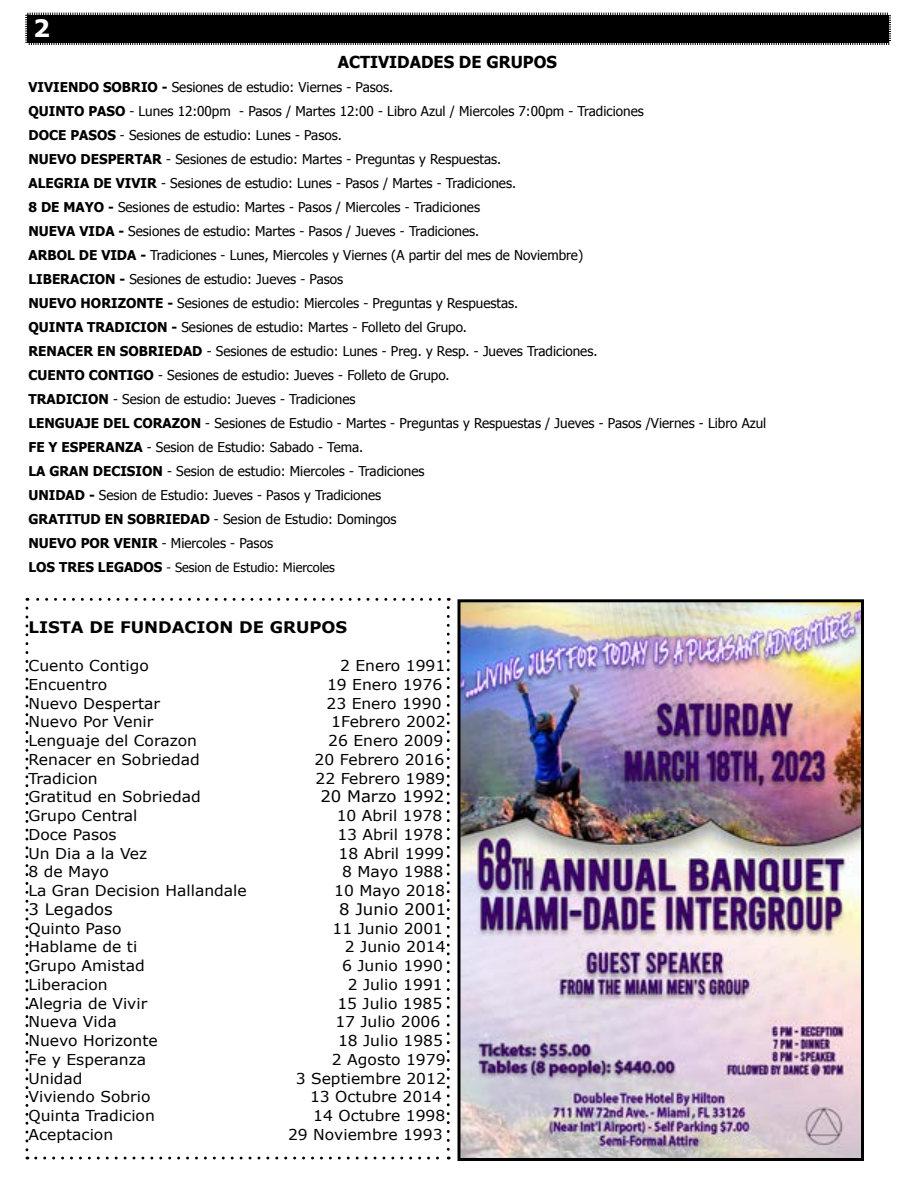
<style>
.page{position:relative;width:918px;height:1188px;background:#fff}
.page>*{position:absolute;margin:0;border:0;box-sizing:border-box;transform-origin:0 0}
.t1{font:700 24px "Verdana";color:#fff}
.t2{font:700 16.5px "Tahoma";color:#000}
.t3{font:15.9px "Verdana";color:#000;scale:1.04 1}
.t4{font:700 15.9px "Verdana";color:#000;scale:1.04 1}
.t5{font:15px "Verdana";color:#000;scale:1.04 1}
.t6{font:13.5px/24px "Tahoma";color:#000}
.t7{font:12.75px "Tahoma";color:#000}
.s1{font-weight:700}
.s2{font-weight:700;font-size:13.5px}
</style>
<div class="page">
<svg style="left:25px;top:608px;width:3px;height:552px"></svg>
<svg style="left:36px;top:1157px;width:413px;height:3px"></svg>
<svg style="left:447px;top:598px;width:3px;height:551px"></svg>
<svg style="left:27px;top:598px;width:412px;height:3px"></svg>
<svg style="left:25px;top:12px;width:866px;height:33px"></svg>
<img style="left:461px;top:603px;width:399px;height:554px">
<div style="left:457px;top:599px;width:407px;height:562px;border:3px solid #000"></div>
<h1 class="t1" style="left:33px;top:13px;width:19px">2</h1>
<p class="t2" style="left:338px;top:51px;width:221px">ACTIVIDADES DE GRUPOS</p>
<p class="t6" style="left:28px;top:75px;width:739px"><span class="s1">VIVIENDO SOBRIO -</span> Sesiones de estudio: Viernes - Pasos.<br><span class="s1">QUINTO PASO</span> - Lunes 12:00pm - Pasos / Martes 12:00 - Libro Azul / Miercoles 7:00pm - Tradiciones<br><span class="s1">DOCE PASOS</span> - Sesiones de estudio: Lunes - Pasos.<br><span class="s1">NUEVO DESPERTAR</span> - Sesiones de estudio: Martes - Preguntas y Respuestas.<br><span class="s1">ALEGRIA DE VIVIR</span> - Sesiones de estudio: Lunes - Pasos / Martes - Tradiciones.<br><span class="s1">8 DE MAYO -</span> Sesiones de estudio: Martes - Pasos / Miercoles - Tradiciones<br><span class="s1">NUEVA VIDA -</span> Sesiones de estudio: Martes - Pasos / Jueves - Tradiciones.<br><span class="s1">ARBOL DE VIDA -</span> Tradiciones - Lunes, Miercoles y Viernes (A partir del mes de Noviembre)<br><span class="s1">LIBERACION -</span> Sesiones de estudio: Jueves - Pasos<br><span class="s1">NUEVO HORIZONTE -</span> Sesiones de estudio: Miercoles - Preguntas y Respuestas.<br><span class="s1">QUINTA TRADICION -</span> Sesiones de estudio: Martes - Folleto del Grupo.<br><span class="s1">RENACER EN SOBRIEDAD</span> - Sesiones de estudio: Lunes - Preg. y Resp. - Jueves Tradiciones.<br><span class="s1">CUENTO CONTIGO</span> - Sesiones de estudio: Jueves - Folleto de Grupo.<br><span class="s1">TRADICION</span> - Sesion de estudio: Jueves - Tradiciones<br><span class="s1">LENGUAJE DEL CORAZON</span> - Sesiones de Estudio - Martes - Preguntas y Respuestas / Jueves - Pasos /Viernes - Libro Azul <span class="s1">FE Y ESPERANZA</span> - Sesion de Estudio: Sabado - Tema.<br><span class="s1">LA GRAN DECISION</span> - Sesion de estudio: Miercoles - Tradiciones<br><span class="s1">UNIDAD -</span> Sesion de Estudio: Jueves - Pasos y Tradiciones<br><span class="s1">GRATITUD EN SOBRIEDAD</span> - Sesion de Estudio: Domingos<br><span class="s1">NUEVO POR VENIR</span> - Miercoles - Pasos</p>
<p class="t7" style="left:28px;top:559px;width:308px"><span class="s2">LOS TRES LEGADOS</span> - Sesion de Estudio: Miercoles</p>
<p class="t4" style="left:29px;top:617px;width:308px">LISTA DE FUNDACION DE GRUPOS</p>
<p class="t5" style="left:29px;top:656px;width:117px">Cuento Contigo</p>
<p class="t5" style="left:340px;top:656px;width:103px">2 Enero 1991</p>
<p class="t5" style="left:29px;top:675px;width:77px">Encuentro</p>
<p class="t5" style="left:327px;top:675px;width:112px">19 Enero 1976</p>
<p class="t5" style="left:29px;top:694px;width:128px">Nuevo Despertar</p>
<p class="t5" style="left:326px;top:694px;width:112px">23 Enero 1990</p>
<p class="t5" style="left:29px;top:712px;width:122px">Nuevo Por Venir</p>
<p class="t5" style="left:331px;top:712px;width:111px">1Febrero 2002</p>
<p class="t5" style="left:29px;top:731px;width:164px">Lenguaje del Corazon</p>
<p class="t5" style="left:328px;top:731px;width:112px">26 Enero 2009</p>
<p class="t5" style="left:29px;top:750px;width:166px">Renacer en Sobriedad</p>
<p class="t5" style="left:315px;top:750px;width:126px">20 Febrero 2016</p>
<p class="t5" style="left:29px;top:769px;width:68px">Tradicion</p>
<p class="t5" style="left:316px;top:769px;width:126px">22 Febrero 1989</p>
<p class="t5" style="left:29px;top:787px;width:167px">Gratitud en Sobriedad</p>
<p class="t3" style="left:320px;top:786px;width:121px">20 Marzo 1992</p>
<p class="t5" style="left:29px;top:806px;width:106px">Grupo Central</p>
<p class="t5" style="left:337px;top:806px;width:103px">10 Abril 1978</p>
<p class="t5" style="left:29px;top:825px;width:86px">Doce Pasos</p>
<p class="t5" style="left:337px;top:825px;width:103px">13 Abril 1978</p>
<p class="t5" style="left:29px;top:844px;width:116px">Un Dia a la Vez</p>
<p class="t5" style="left:339px;top:844px;width:103px">18 Abril 1999</p>
<p class="t5" style="left:29px;top:862px;width:79px">8 de Mayo</p>
<p class="t5" style="left:342px;top:862px;width:99px">8 Mayo 1988</p>
<p class="t5" style="left:29px;top:881px;width:211px">La Gran Decision Hallandale</p>
<p class="t5" style="left:334px;top:881px;width:108px">10 Mayo 2018</p>
<p class="t3" style="left:29px;top:899px;width:83px">3 Legados</p>
<p class="t3" style="left:339px;top:899px;width:104px">8 Junio 2001</p>
<p class="t5" style="left:29px;top:919px;width:91px">Quinto Paso</p>
<p class="t5" style="left:333px;top:919px;width:108px">11 Junio 2001</p>
<p class="t5" style="left:29px;top:937px;width:106px">Hablame de ti</p>
<p class="t5" style="left:345px;top:937px;width:98px">2 Junio 2014</p>
<p class="t5" style="left:29px;top:956px;width:113px">Grupo Amistad</p>
<p class="t5" style="left:342px;top:956px;width:98px">6 Junio 1990</p>
<p class="t5" style="left:29px;top:975px;width:78px">Liberacion</p>
<p class="t5" style="left:348px;top:975px;width:93px">2 Julio 1991</p>
<p class="t5" style="left:29px;top:994px;width:116px">Alegria de Vivir</p>
<p class="t5" style="left:337px;top:994px;width:102px">15 Julio 1985</p>
<p class="t5" style="left:29px;top:1012px;width:86px">Nueva Vida</p>
<p class="t5" style="left:335px;top:1012px;width:102px">17 Julio 2006</p>
<p class="t5" style="left:29px;top:1031px;width:126px">Nuevo Horizonte</p>
<p class="t5" style="left:338px;top:1031px;width:102px">18 Julio 1985</p>
<p class="t5" style="left:29px;top:1050px;width:115px">Fe y Esperanza</p>
<p class="t5" style="left:332px;top:1050px;width:111px">2 Agosto 1979</p>
<p class="t5" style="left:29px;top:1069px;width:54px">Unidad</p>
<p class="t5" style="left:296px;top:1069px;width:146px">3 Septiembre 2012</p>
<p class="t5" style="left:29px;top:1087px;width:119px">Viviendo Sobrio</p>
<p class="t5" style="left:310px;top:1087px;width:128px">13 Octubre 2014</p>
<p class="t5" style="left:29px;top:1106px;width:123px">Quinta Tradicion</p>
<p class="t5" style="left:313px;top:1106px;width:128px">14 Octubre 1998</p>
<p class="t5" style="left:29px;top:1125px;width:83px">Aceptacion</p>
<p class="t5" style="left:288px;top:1125px;width:150px">29 Noviembre 1993</p>
</div>
